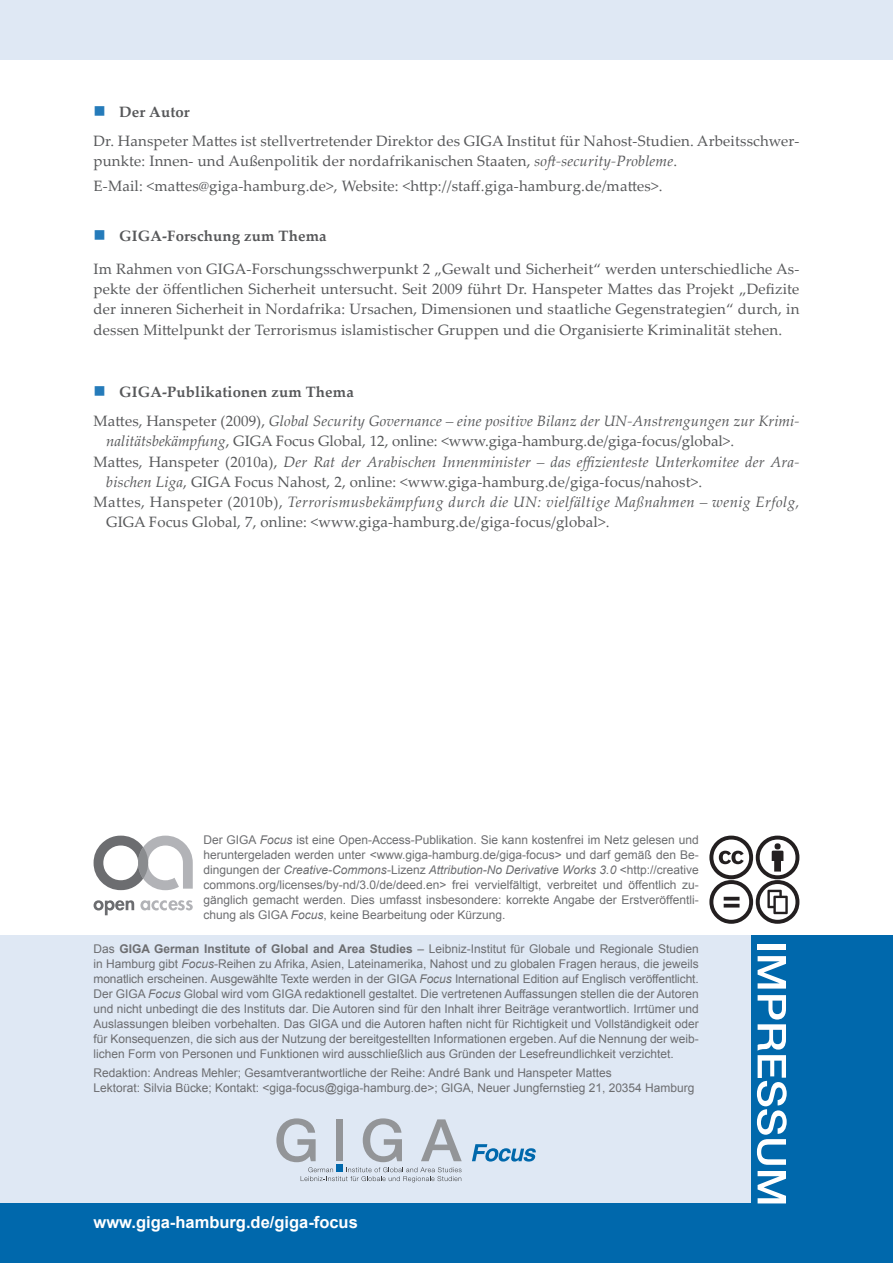
<style>
.page{position:relative;width:893px;height:1263px;background:#fff}
.page>*{position:absolute;margin:0;border:0;box-sizing:border-box;transform-origin:0 0}
.t1{font:700 16.5px "Arial";color:#fff}
.t2{font:16.5px "Wingdings";color:#257bba}
.t3{font:15px/20.2px "Palatino Linotype";letter-spacing:.01em;color:#57585a}
.t4{font:italic 15px/28.8px "Palatino Linotype";letter-spacing:.01em;color:#57585a}
.t5{font:italic 15px "Palatino Linotype";letter-spacing:.03em;color:#57585a}
.t6{font:700 15px "Palatino Linotype";letter-spacing:.01em;color:#57585a}
.t7{font:12px/15px "Arial";color:#6c6d70;text-align:justify}
.s1{font-style:italic}
.s2{font-weight:700;font-style:normal}
.s3{font-style:normal}
.s4{font-weight:700}
</style>
<div class="page">
<div style="left:0;top:935px;width:893px;height:328px;background:#dfe8f4"></div>
<div style="left:752px;top:935px;width:141px;height:328px;background:#0068ac"></div>
<div style="left:0;top:1203px;width:753px;height:60px;background:#0068ac"></div>
<div style="left:0;top:0;width:893px;height:60px;background:#dfe8f4"></div>
<div style="left:758px;top:944px;width:28px;height:5px;background:#fff"></div>
<svg style="left:758px;top:956px;width:28px;height:32px"></svg>
<svg style="left:757px;top:995px;width:30px;height:170px"></svg>
<svg style="left:758px;top:1171px;width:28px;height:32px"></svg>
<svg style="left:276px;top:1118px;width:186px;height:64px"></svg>
<div style="left:336px;top:1165px;width:7px;height:7px;background:#0068ac"></div>
<svg style="left:472px;top:1144px;width:64px;height:17px"></svg>
<svg style="left:709px;top:836px;width:90px;height:88px"></svg>
<svg style="left:94px;top:836px;width:99px;height:54px"></svg>
<svg style="left:94px;top:900px;width:40px;height:15px"></svg>
<svg style="left:140px;top:900px;width:53px;height:10px"></svg>
<h1 class="t2" style="left:94px;top:102px;width:14px">■</h1>
<p class="t6" style="left:119px;top:102px;width:72px">Der Autor</p>
<p class="t3" style="left:94px;top:130px;width:707px">Dr. Hanspeter Mattes ist stellvertretender Direktor des GIGA Institut für Nahost-Studien. Arbeitsschwer&shy;punkte: Innen- und Außenpolitik der nordafrikanischen Staaten, <span class="s1">soft-security-Probleme</span>.</p>
<p class="t3" style="left:94px;top:175px;width:570px">E-Mail: &lt;mattes@giga-hamburg.de&gt;, Website: &lt;http://staff.giga-hamburg.de/mattes&gt;.</p>
<p class="t6" style="left:119px;top:225px;width:209px">GIGA-Forschung zum Thema</p>
<p class="t3" style="left:94px;top:258px;width:707px;text-align:justify">Im Rahmen von GIGA-Forschungsschwerpunkt 2 „Gewalt und Sicherheit“ werden unterschiedliche As&shy;pekte der öffentlichen Sicherheit untersucht. Seit 2009 führt Dr. Hanspeter Mattes das Projekt „Defizite der inneren Sicherheit in Nordafrika: Ursachen, Dimensionen und staatliche Gegenstrategien“ durch, in dessen Mittelpunkt der Terrorismus islamistischer Gruppen und die Organisierte Kriminalität stehen.</p>
<h1 class="t2" style="left:94px;top:226px;width:14px">■</h1>
<p class="t4" style="left:94px;top:377px;width:707px;text-indent:26px"><span class="s2">GIGA-Publikationen zum Thema<br></span><span class="s3">Mattes, Hanspeter (2009),</span> Global Security Governance – eine positive Bilanz der UN-Anstrengungen zur Krimi-</p>
<p class="t3" style="left:106px;top:431px;width:629px"><span class="s1">nalitätsbekämpfung</span>, GIGA Focus Global, 12, online: &lt;www.giga-hamburg.de/giga-focus/global&gt;.</p>
<p class="t4" style="left:94px;top:446px;width:707px"><span class="s3">Mattes, Hanspeter (2010a),</span> Der Rat der Arabischen Innenminister – das effizienteste Unterkomitee der Ara-</p>
<p class="t3" style="left:106px;top:471px;width:597px"><span class="s1">bischen Liga</span>, GIGA Focus Nahost, 2, online: &lt;www.giga-hamburg.de/giga-focus/nahost&gt;.</p>
<p class="t5" style="left:94px;top:491px;width:707px"><span class="s3">Mattes, Hanspeter (2010b),</span> Terrorismusbekämpfung durch die UN: vielfältige Maßnahmen – wenig Erfolg,</p>
<p class="t3" style="left:106px;top:512px;width:505px">GIGA Focus Global, 7, online: &lt;www.giga-hamburg.de/giga-focus/global&gt;.</p>
<h1 class="t2" style="left:94px;top:382px;width:14px">■</h1>
<p class="t7" style="left:203px;top:833px;width:497px">Der GIGA <span class="s1">Focus</span> ist eine Open-Access-Publikation. Sie kann kostenfrei im Netz gelesen und heruntergeladen werden unter &lt;www.giga-hamburg.de/giga-focus&gt; und darf gemäß den Be&shy;dingungen der <span class="s1">Creative-Commons</span>-Lizenz <span class="s1">Attribution-No Derivative Works 3.0</span> &lt;http://creative commons.org/licenses/by-nd/3.0/de/deed.en&gt; frei vervielfältigt, verbreitet und öffentlich zu&shy;gänglich gemacht werden. Dies umfasst insbesondere: korrekte Angabe der Erstveröffentli&shy;chung als GIGA <span class="s1">Focus</span>, keine Bearbeitung oder Kürzung.</p>
<p class="t7" style="left:94px;top:941px;width:607px">Das <span class="s4">GIGA German Institute of Global and Area Studies</span> – Leibniz-Institut für Globale und Regionale Studien in Hamburg gibt <span class="s1">Focus</span>-Reihen zu Afrika, Asien, Lateinamerika, Nahost und zu globalen Fragen heraus, die jeweils monatlich erscheinen. Ausgewählte Texte werden in der GIGA <span class="s1">Focus</span> International Edition auf Englisch veröffentlicht.<br>Der GIGA <span class="s1">Focus</span> Global wird vom GIGA redaktionell gestaltet. Die vertretenen Auffassungen stellen die der Autoren und nicht unbedingt die des Instituts dar. Die Autoren sind für den Inhalt ihrer Beiträge verantwortlich. Irrtümer und Auslassungen bleiben vorbehalten. Das GIGA und die Autoren haften nicht für Richtigkeit und Vollständigkeit oder für Konsequenzen, die sich aus der Nutzung der bereitgestellten Informationen ergeben. Auf die Nennung der weib&shy;lichen Form von Personen und Funktionen wird ausschließlich aus Gründen der Lesefreundlichkeit verzichtet.</p>
<p class="t7" style="left:94px;top:1065px;width:602px">Redaktion: Andreas Mehler; Gesamtverantwortliche der Reihe: André Bank und Hanspeter Mattes<br>Lektorat: Silvia Bücke; Kontakt: &lt;giga-focus@giga-hamburg.de&gt;; GIGA, Neuer Jungfernstieg 21, 20354 Hamburg</p>
<h1 class="t1" style="left:94px;top:1211px;width:266px">www.giga-hamburg.de/giga-focus</h1>
</div>
